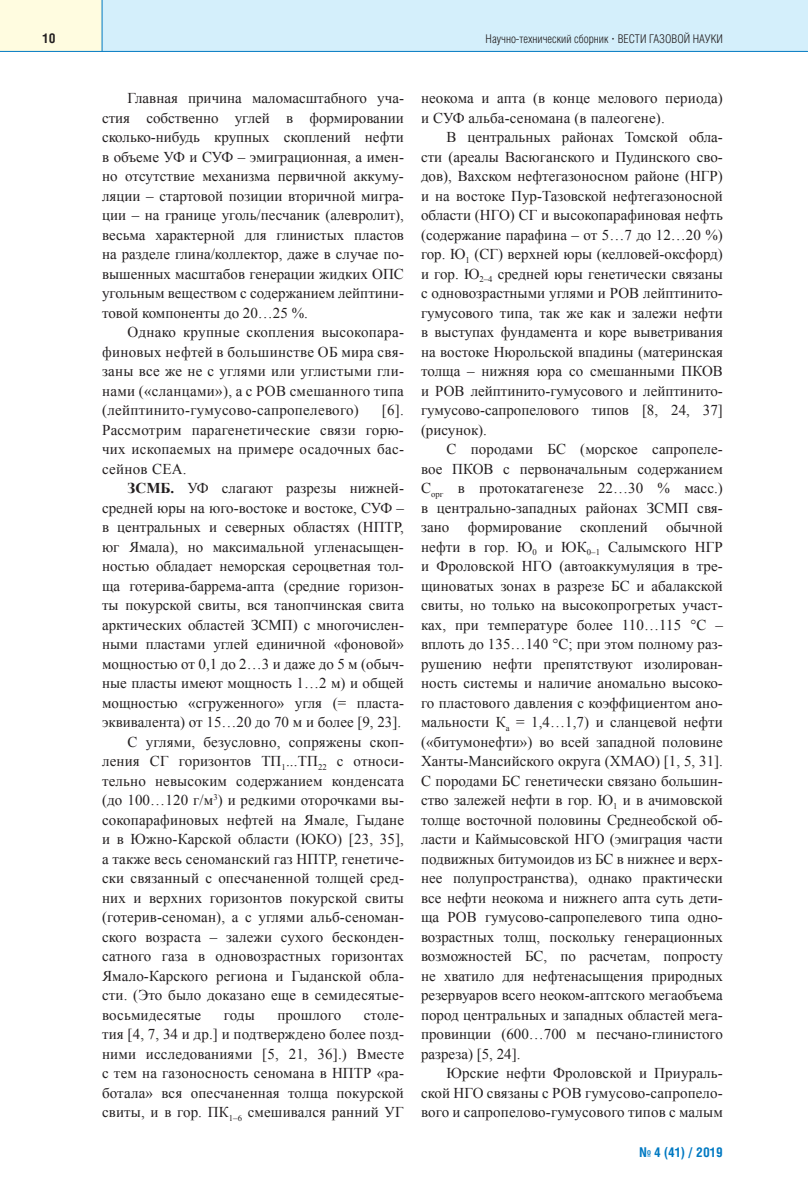
<style>
.page{position:relative;width:808px;height:1191px;background:#fff}
.page>*{position:absolute;margin:0;border:0;box-sizing:border-box;transform-origin:0 0}
.t1{font:15px/19.5px "Times New Roman";letter-spacing:.005em;color:#231f20;text-align:justify}
.t2{font:700 13.5px "Helios Cond";color:#0079c2}
.t3{font:700 13.5px "Helios Cond";color:#231f20}
.t4{font:300 12px "Helios Cond";color:#231f20}
.s1{font-family:"Times New Roman";font-weight:700}
.s2{font-weight:700}
</style>
<div class="page">
<div style="left:102px;top:0;width:706px;height:51px;background:#d4effb"></div>
<div style="left:0;top:0;width:102px;height:51px;background:#fffce0"></div>
<hr style="left:0;top:51px;width:808px;height:1px;background:#0079c2">
<hr style="left:102px;top:0;width:1px;height:51px;background:#0079c2">
<p class="t3" style="left:43px;top:33px;width:15px">10</p>
<p class="t4" style="left:486px;top:34px;width:239px">Научно-технический сборник <span class="s1">·</span> ВЕСТИ ГАЗОВОЙ НАУКИ</p>
<p class="t1" style="left:102px;top:88px;width:303px;text-indent:26px">Главная причина маломасштабного уча&shy;стия собственно углей в формировании сколько-нибудь крупных скоплений нефти в объеме УФ и СУФ – эмиграционная, а имен&shy;но отсутствие механизма первичной аккуму&shy;ляции – стартовой позиции вторичной мигра&shy;ции – на границе уголь/песчаник (алевролит), весьма характерной для глинистых пластов на разделе глина/коллектор, даже в случае по&shy;вышенных масштабов генерации жидких ОПС угольным веществом с содержанием лейптини&shy;товой компоненты до 20…25 %.</p>
<p class="t1" style="left:102px;top:322px;width:303px;text-indent:26px">Однако крупные скопления высокопара&shy;финовых нефтей в большинстве ОБ мира свя&shy;заны все же не с углями или углистыми гли&shy;нами («сланцами»), а с РОВ смешанного типа (лейптинито-гумусово-сапропелевого)</p>
<p class="t1" style="left:102px;top:400px;width:303px;text-indent:280px">[6].<br>Рассмотрим парагенетические связи горю&shy;чих ископаемых на примере осадочных бас&shy;сейнов СЕА.</p>
<p class="t1" style="left:128px;top:478px;width:278px"><span class="s2">ЗСМБ.</span> УФ слагают разрезы нижней-</p>
<p class="t1" style="left:102px;top:498px;width:303px">средней юры на юго-востоке и востоке, СУФ –</p>
<p class="t1" style="left:102px;top:517px;width:303px">в центральных и северных областях (НПТР,</p>
<p class="t1" style="left:102px;top:537px;width:303px">юг Ямала), но максимальной угленасыщен-</p>
<p class="t1" style="left:102px;top:556px;width:303px">ностью обладает неморская сероцветная тол-</p>
<p class="t1" style="left:102px;top:576px;width:303px">ща готерива-баррема-апта (средние горизон-</p>
<p class="t1" style="left:102px;top:595px;width:303px">ты покурской свиты, вся танопчинская свита</p>
<p class="t1" style="left:102px;top:615px;width:303px">арктических областей ЗСМП) с многочислен-</p>
<p class="t1" style="left:102px;top:634px;width:303px">ными пластами углей единичной «фоновой»</p>
<p class="t1" style="left:102px;top:654px;width:303px">мощностью от 0,1 до 2…3 и даже до 5 м (обыч-</p>
<p class="t1" style="left:102px;top:673px;width:303px">ные пласты имеют мощность 1…2 м) и общей</p>
<p class="t1" style="left:102px;top:693px;width:303px">мощностью «сгруженного» угля (= пласта-</p>
<p class="t1" style="left:102px;top:712px;width:301px">эквивалента) от 15…20 до 70 м и более [9, 23].</p>
<p class="t1" style="left:128px;top:732px;width:278px">С углями, безусловно, сопряжены скоп-</p>
<p class="t1" style="left:102px;top:751px;width:303px">ления СГ горизонтов ТП<sub>1</sub>...ТП<sub>22</sub> с относи-</p>
<p class="t1" style="left:102px;top:771px;width:303px">тельно невысоким содержанием конденсата</p>
<p class="t1" style="left:102px;top:790px;width:303px">(до 100…120 г/м<sup>3</sup>) и редкими оторочками вы-</p>
<p class="t1" style="left:102px;top:810px;width:303px">сокопарафиновых нефтей на Ямале, Гыдане</p>
<p class="t1" style="left:102px;top:829px;width:303px">и в Южно-Карской области (ЮКО) [23, 35],</p>
<p class="t1" style="left:102px;top:849px;width:303px">а также весь сеноманский газ НПТР, генетиче-</p>
<p class="t1" style="left:102px;top:868px;width:303px">ски связанный с опесчаненной толщей сред-</p>
<p class="t1" style="left:102px;top:888px;width:303px">них и верхних горизонтов покурской свиты</p>
<p class="t1" style="left:102px;top:907px;width:303px">(готерив-сеноман), а с углями альб-сеноман-</p>
<p class="t1" style="left:102px;top:927px;width:303px">ского возраста – залежи сухого бесконден-</p>
<p class="t1" style="left:102px;top:946px;width:303px">сатного газа в одновозрастных горизонтах</p>
<p class="t1" style="left:102px;top:966px;width:303px">Ямало-Карского региона и Гыданской обла-</p>
<p class="t1" style="left:102px;top:985px;width:303px">сти. (Это было доказано еще в семидесятые-</p>
<p class="t1" style="left:102px;top:1005px;width:101px">восьмидесятые</p>
<p class="t1" style="left:224px;top:1005px;width:33px">годы</p>
<p class="t1" style="left:277px;top:1005px;width:65px">прошлого</p>
<p class="t1" style="left:102px;top:1005px;width:303px;text-indent:262px">столе&shy;тия [4, 7, 34 и др.] и подтверждено более позд&shy;ними исследованиями [5, 21, 36].) Вместе с тем на газоносность сеномана в НПТР «ра&shy;ботала» вся опесчаненная толща покурской свиты, и в гор. ПК<sub>1–6</sub> смешивался ранний УГ</p>
<p class="t1" style="left:421px;top:88px;width:303px">неокома и апта (в конце мелового периода) и СУФ альба-сеномана (в палеогене).</p>
<p class="t1" style="left:421px;top:127px;width:303px;text-indent:26px">В центральных районах Томской обла&shy;сти (ареалы Васюганского и Пудинского сво&shy;дов), Вахском нефтегазоносном районе (НГР) и на востоке Пур-Тазовской нефтегазоносной области (НГО) СГ и высокопарафиновая нефть (содержание парафина – от 5…7 до 12…20 %) гор. Ю<sub>1</sub> (СГ) верхней юры (келловей-оксфорд) и гор. Ю<sub>2–4</sub> средней юры генетически связаны с одновозрастными углями и РОВ лейптинито&shy;гумусового типа, так же как и залежи нефти в выступах фундамента и коре выветривания на востоке Нюрольской впадины (материнская толща – нижняя юра со смешанными ПКОВ и РОВ лейптинито-гумусового и лейптинито&shy;гумусово-сапропелового типов [8, 24, 37] ( рисунок).</p>
<p class="t1" style="left:421px;top:439px;width:303px;text-indent:26px">С породами БС (морское сапропеле&shy;вое ПКОВ с первоначальным содержанием С<sub>орг</sub> в протокатагенезе 22…30 % масс.) в центрально-западных районах ЗСМП свя&shy;зано формирование скоплений обычной нефти в гор. Ю<sub>0</sub> и ЮК<sub>0–1</sub> Салымского НГР и Фроловской НГО (автоаккумуляция в тре&shy;щиноватых зонах в разрезе БС и абалакской свиты, но только на высокопрогретых участ&shy;ках, при температуре более 110…115 °С – вплоть до 135…140 °С; при этом полному раз&shy;рушению нефти препятствуют изолирован&shy;ность системы и наличие аномально высоко&shy;го пластового давления с коэффициентом ано&shy;мальности К<sub>а</sub> = 1,4…1,7) и сланцевой нефти («битумонефти») во всей западной половине Ханты-Мансийского округа (ХМАО) [1, 5, 31].<br>С породами БС генетически связано большин&shy;ство залежей нефти в гор. Ю<sub>1</sub> и в ачимовской толще восточной половины Среднеобской об&shy;ласти и Каймысовской НГО (эмиграция части подвижных битумоидов из БС в нижнее и верх&shy;нее полупространства), однако практически все нефти неокома и нижнего апта суть дети&shy;ща РОВ гумусово-сапропелевого типа одно&shy;возрастных толщ, поскольку генерационных возможностей БС, по расчетам, попросту не хватило для нефтенасыщения природных резервуаров всего неоком-аптского мегаобъема пород центральных и западных областей мега&shy;провинции (600…700 м песчано-глинистого разреза) [5, 24].</p>
<p class="t1" style="left:421px;top:1063px;width:303px;text-indent:26px">Юрские нефти Фроловской и Приураль&shy;ской НГО связаны с РОВ гумусово-сапропело&shy;вого и сапропелово-гумусового типов с малым</p>
<p class="t2" style="left:639px;top:1147px;width:85px">№ 4 (41) / 2019</p>
</div>
